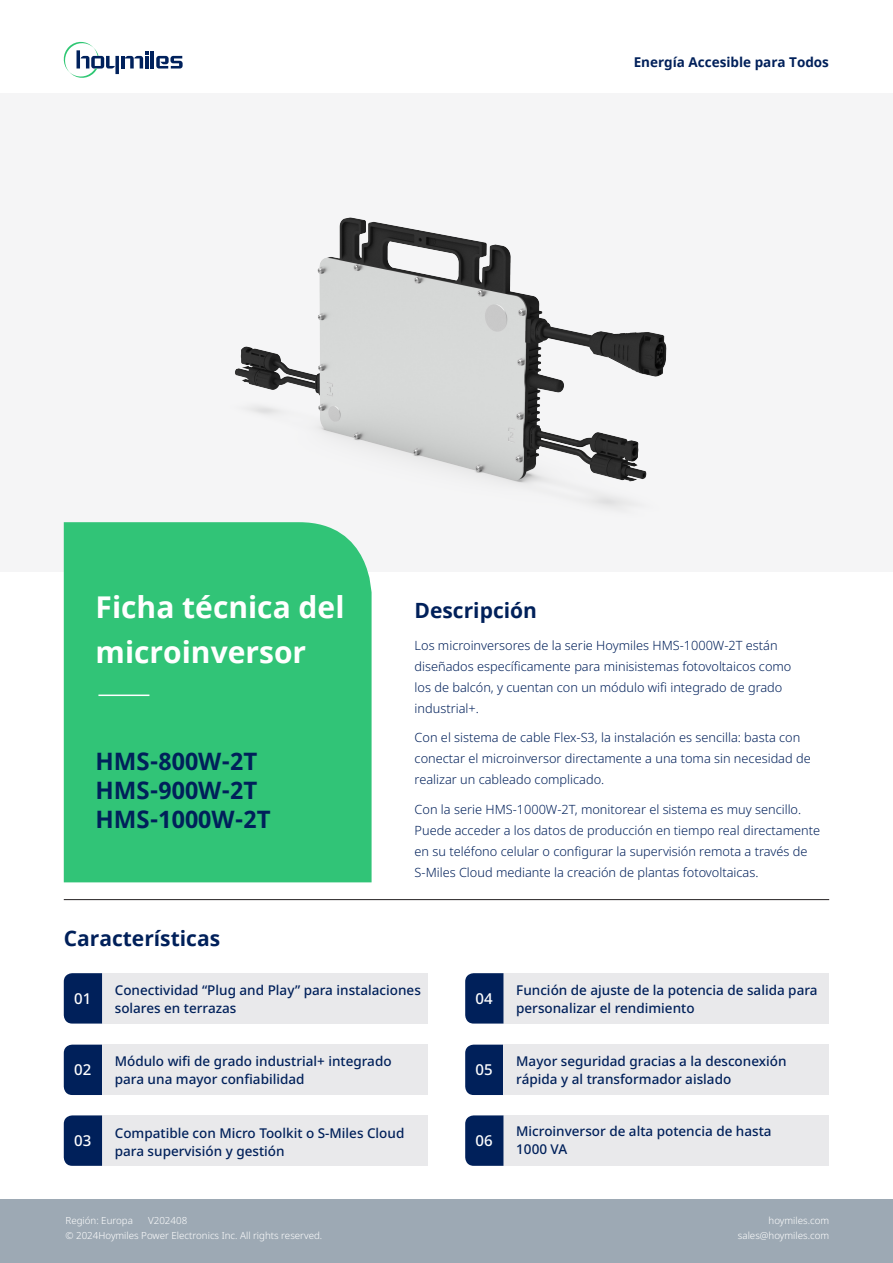
<style>
.page{position:relative;width:893px;height:1263px;background:#fff}
.page>*{position:absolute;margin:0;border:0;box-sizing:border-box;transform-origin:0 0}
.t1{font:700 30px/45px "Noto Sans";color:#fff}
.t2{font:700 24px "Noto Sans";color:#00205a}
.t3{font:700 21px "Noto Sans";color:#00205a}
.t4{font:500 15px "Noto Sans";color:#fff}
.t5{font:500 13.5px/18px "Noto Sans";color:#00205a}
.t6{font:700 13.5px "Noto Sans";color:#00205a}
.t7{font:300 12.75px/21px "Noto Sans";color:#00205a}
.t8{font:300 9.75px "Noto Sans";color:#fff}
</style>
<div class="page">
<div style="left:0;top:94px;width:892px;height:478px;background:#f5f5f6"></div>
<img style="left:63px;top:217px;width:604px;height:355px">
<div style="left:0;top:1199px;width:893px;height:64px;background:#9da9b4"></div>
<hr style="left:64px;top:899px;width:765px;height:1px;background:#231f20">
<div style="left:64px;top:522px;width:308px;height:360px;background:#31c477"></div>
<hr style="left:98px;top:694px;width:51px;height:2px;background:#fff">
<div style="left:102px;top:973px;width:326px;height:50px;background:#e9e9eb"></div>
<div style="left:64px;top:973px;width:38px;height:50px;background:#00205a"></div>
<div style="left:503px;top:973px;width:326px;height:50px;background:#e9e9eb"></div>
<div style="left:465px;top:973px;width:38px;height:50px;background:#00205a"></div>
<div style="left:64px;top:1044px;width:38px;height:51px;background:#00205a"></div>
<div style="left:102px;top:1044px;width:326px;height:51px;background:#e9e9eb"></div>
<div style="left:465px;top:1044px;width:38px;height:51px;background:#00205a"></div>
<div style="left:503px;top:1044px;width:326px;height:51px;background:#e9e9eb"></div>
<div style="left:102px;top:1115px;width:326px;height:51px;background:#e9e9eb"></div>
<div style="left:64px;top:1115px;width:38px;height:51px;background:#00205a"></div>
<div style="left:503px;top:1115px;width:326px;height:51px;background:#e9e9eb"></div>
<svg style="left:465px;top:1115px;width:38px;height:51px;background:#08275f"></svg>
<hr style="left:151px;top:51px;width:3px;height:18px;background:#00215c">
<svg style="left:156px;top:56px;width:27px;height:13px"></svg>
<svg style="left:63px;top:41px;width:86px;height:37px"></svg>
<p class="t6" style="left:634px;top:53px;width:197px">Energía Accesible para Todos</p>
<p class="t1" style="left:96px;top:586px;width:250px">Ficha técnica del microinversor</p>
<p class="t2" style="left:96px;top:745px;width:163px">HMS-800W-2T</p>
<p class="t2" style="left:96px;top:773px;width:163px">HMS-900W-2T</p>
<p class="t2" style="left:96px;top:802px;width:177px">HMS-1000W-2T</p>
<p class="t3" style="left:64px;top:923px;width:158px">Características</p>
<p class="t3" style="left:415px;top:595px;width:124px">Descripción</p>
<p class="t7" style="left:415px;top:635px;width:378px">Los microinversores de la serie Hoymiles HMS-1000W-2T están diseñados específicamente para minisistemas fotovoltaicos como los de balcón, y cuentan con un módulo wifi integrado de grado industrial+.</p>
<p class="t7" style="left:415px;top:727px;width:398px">Con el sistema de cable Flex-S3, la instalación es sencilla: basta con conectar el microinversor directamente a una toma sin necesidad de realizar un cableado complicado.</p>
<p class="t7" style="left:415px;top:799px;width:407px">Con la serie HMS-1000W-2T, monitorear el sistema es muy sencillo.<br>Puede acceder a los datos de producción en tiempo real directamente en su teléfono celular o configurar la supervisión remota a través de S-Miles Cloud mediante la creación de plantas fotovoltaicas.</p>
<p class="t4" style="left:74px;top:988px;width:19px">01</p>
<p class="t5" style="left:115px;top:981px;width:308px">Conectividad “Plug and Play” para instalaciones solares en terrazas</p>
<p class="t4" style="left:476px;top:988px;width:19px">04</p>
<p class="t5" style="left:516px;top:981px;width:303px">Función de ajuste de la potencia de salida para personalizar el rendimiento</p>
<p class="t4" style="left:74px;top:1059px;width:19px">02</p>
<p class="t5" style="left:115px;top:1052px;width:278px">Módulo wifi de grado industrial+ integrado para una mayor confiabilidad</p>
<p class="t4" style="left:476px;top:1059px;width:19px">05</p>
<p class="t5" style="left:516px;top:1052px;width:272px">Mayor seguridad gracias a la desconexión rápida y al transformador aislado</p>
<p class="t4" style="left:74px;top:1130px;width:19px">03</p>
<p class="t5" style="left:115px;top:1124px;width:291px">Compatible con Micro Toolkit o S-Miles Cloud para supervisión y gestión</p>
<p class="t4" style="left:476px;top:1130px;width:19px">06</p>
<p class="t5" style="left:516px;top:1122px;width:257px">Microinversor de alta potencia de hasta<br>1000 VA</p>
<p class="t8" style="left:65px;top:1213px;width:69px">Región: Europa</p>
<p class="t8" style="left:148px;top:1213px;width:41px">V202408</p>
<p class="t8" style="left:65px;top:1228px;width:258px">© 2024Hoymiles Power Electronics Inc. All rights reserved.</p>
<p class="t8" style="left:769px;top:1213px;width:62px">hoymiles.com</p>
<p class="t8" style="left:738px;top:1228px;width:93px">sales@hoymiles.com</p>
</div>
